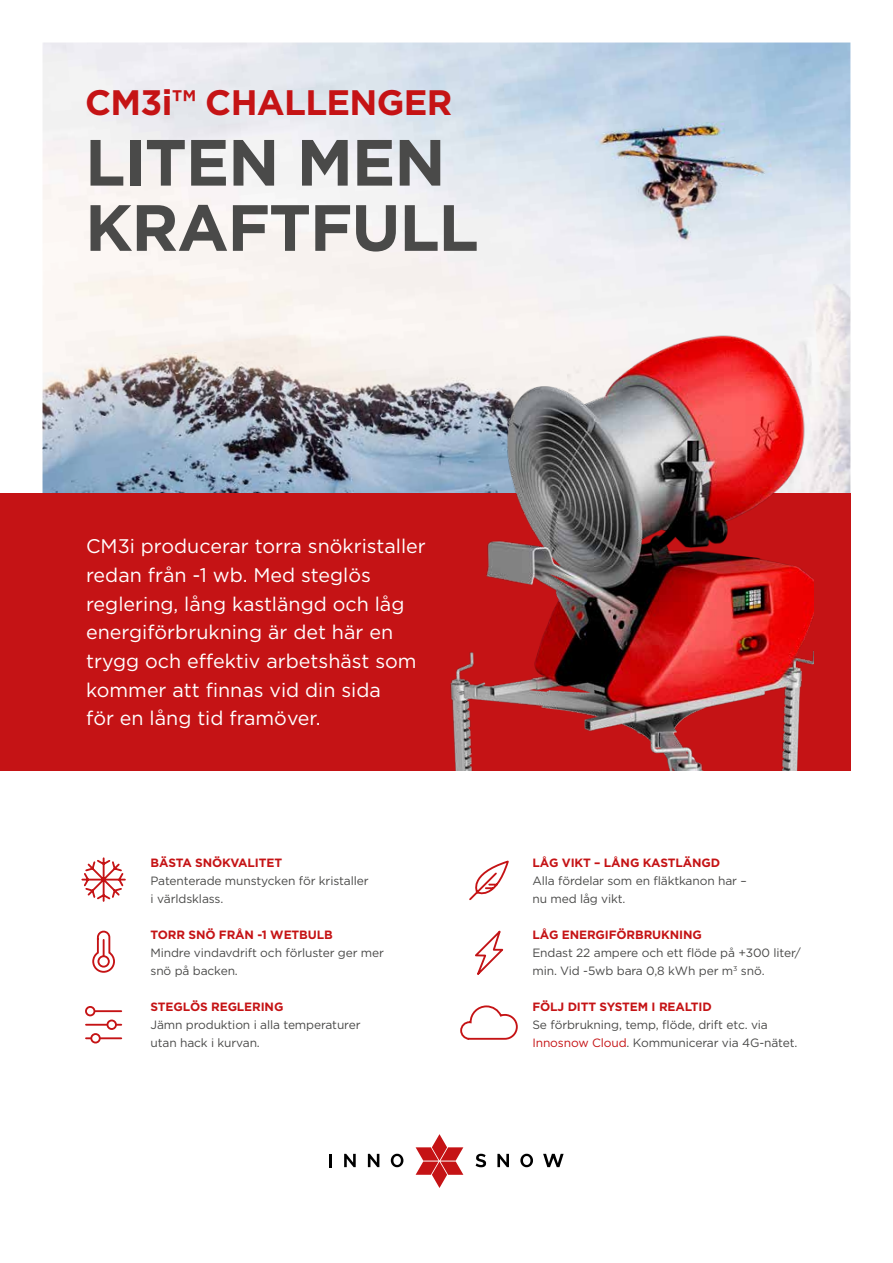
<style>
.page{position:relative;width:893px;height:1263px;background:#fff}
.page>*{position:absolute;margin:0;border:0;box-sizing:border-box;transform-origin:0 0}
.t1{font:700 65.25px/65.2px "Gotham";letter-spacing:-.02em;color:#4a4a49}
.t2{font:700 35.4px "Gotham";letter-spacing:-.02em;color:#c51315}
.t3{font:19.65px/28.7px "Gotham";color:#fff}
.t4{font:12px/18px "Gotham";letter-spacing:-.01em;color:#4a4a49}
.t5{font:700 12px "Gotham";letter-spacing:-.01em;color:#c51315}
.s1{color:#c51315}
</style>
<div class="page">
<img style="left:43px;top:43px;width:807px;height:450px">
<div style="left:0;top:493px;width:850px;height:277px;background:#c51315"></div>
<img style="left:329px;top:271px;width:484px;height:499px">
<svg style="left:329px;top:1154px;width:3px;height:13px"></svg>
<svg style="left:344px;top:1154px;width:12px;height:13px"></svg>
<svg style="left:368px;top:1154px;width:11px;height:13px"></svg>
<svg style="left:391px;top:1154px;width:12px;height:13px"></svg>
<svg style="left:476px;top:1154px;width:10px;height:13px"></svg>
<svg style="left:497px;top:1154px;width:12px;height:13px"></svg>
<svg style="left:520px;top:1154px;width:13px;height:13px"></svg>
<svg style="left:543px;top:1154px;width:21px;height:13px"></svg>
<svg style="left:416px;top:1134px;width:47px;height:54px"></svg>
<hr style="left:95px;top:1010px;width:26px;height:2px;background:#c51315">
<div style="left:85px;top:1006px;width:10px;height:10px;border:2px solid #c51315;border-radius:50%"></div>
<hr style="left:86px;top:1024px;width:21px;height:2px;background:#c51315">
<div style="left:107px;top:1019px;width:10px;height:11px;border:2px solid #c51315;border-radius:50%"></div>
<div style="left:90px;top:1033px;width:11px;height:10px;border:2px solid #c51315;border-radius:50%"></div>
<hr style="left:101px;top:1037px;width:20px;height:2px;background:#c51315">
<svg style="left:92px;top:930px;width:23px;height:43px"></svg>
<svg style="left:469px;top:860px;width:40px;height:40px"></svg>
<svg style="left:475px;top:930px;width:29px;height:45px"></svg>
<svg style="left:460px;top:1005px;width:58px;height:35px"></svg>
<svg style="left:81px;top:857px;width:45px;height:45px"></svg>
<h2 class="t2" style="left:85px;top:82px;width:369px">CM3i™ CHALLENGER</h2>
<h1 class="t1" style="left:85px;top:129px;width:395px">LITEN MEN<br>KRAFTFULL</h1>
<h3 class="t3" style="left:86px;top:532px;width:341px">CM3i producerar torra snökristaller redan från -1 wb. Med steglös reglering, lång kastlängd och låg energiförbrukning är det här en trygg och effektiv arbetshäst som kommer att finnas vid din sida<br>för en lång tid framöver.</h3>
<p class="t5" style="left:151px;top:856px;width:133px">BÄSTA SNÖKVALITET</p>
<p class="t4" style="left:151px;top:872px;width:220px">Patenterade munstycken för kristaller i världsklass.</p>
<p class="t5" style="left:151px;top:928px;width:184px">TORR SNÖ FRÅN -1 WETBULB</p>
<p class="t4" style="left:151px;top:944px;width:235px">Mindre vindavdrift och förluster ger mer snö på backen.</p>
<p class="t5" style="left:151px;top:1000px;width:134px">STEGLÖS REGLERING</p>
<p class="t4" style="left:151px;top:1016px;width:212px">Jämn produktion i alla temperaturer utan hack i kurvan.</p>
<p class="t5" style="left:532px;top:856px;width:189px">LÅG VIKT – LÅNG KASTLÄNGD</p>
<p class="t4" style="left:532px;top:872px;width:216px">Alla fördelar som en fläktkanon har – nu med låg vikt.</p>
<p class="t5" style="left:532px;top:928px;width:171px">LÅG ENERGIFÖRBRUKNING</p>
<p class="t4" style="left:532px;top:944px;width:270px">Endast 22 ampere och ett flöde på +300 liter/ min. Vid -5wb bara 0,8 kWh per m<sup>3</sup> snö.</p>
<p class="t5" style="left:532px;top:1000px;width:181px">FÖLJ DITT SYSTEM I REALTID</p>
<p class="t4" style="left:532px;top:1016px;width:267px">Se förbrukning, temp, flöde, drift etc. via<br><span class="s1">Innosnow Cloud</span>. Kommunicerar via 4G-nätet.</p>
</div>
